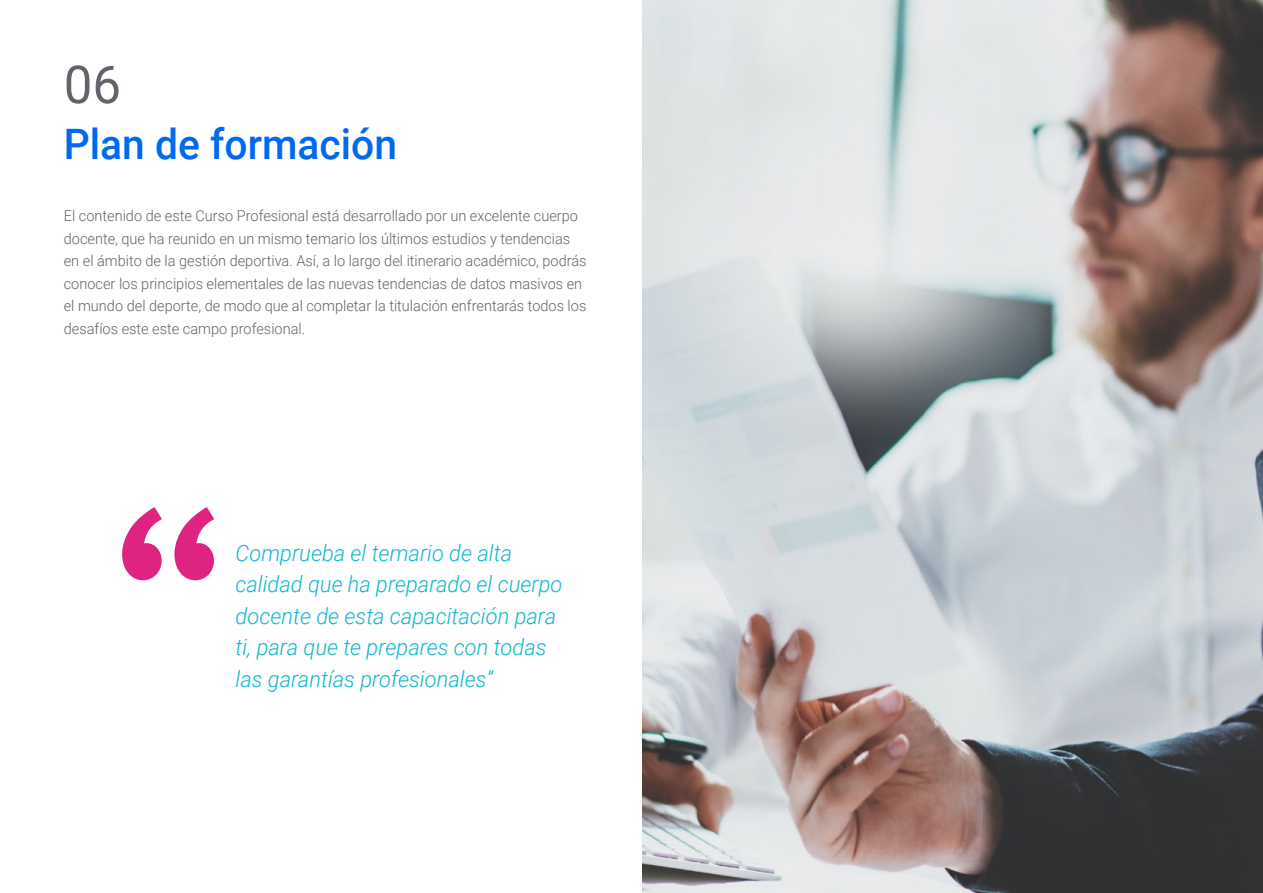
<style>
.page{position:relative;width:1263px;height:893px;background:#fff}
.page>*{position:absolute;margin:0;border:0;box-sizing:border-box;transform-origin:0 0}
.t1{font:52.5px "Roboto";color:#61646a}
.t2{font:500 42px "Roboto";color:#0169ee}
.t3{font:italic 300 22.5px/31.5px "Roboto";color:#0fb6cf}
.t4{font:300 15px/22.5px "Roboto";color:#61646a}
</style>
<div class="page">
<svg style="left:122px;top:507px;width:92px;height:73px"></svg>
<img style="left:642px;top:0;width:621px;height:893px">
<h1 class="t1" style="left:64px;top:48px;width:59px">06</h1>
<h2 class="t2" style="left:64px;top:115px;width:335px">Plan de formación</h2>
<p class="t4" style="left:64px;top:204px;width:524px">El contenido de este Curso Profesional está desarrollado por un excelente cuerpo docente, que ha reunido en un mismo temario los últimos estudios y tendencias en el ámbito de la gestión deportiva. Así, a lo largo del itinerario académico, podrás conocer los principios elementales de las nuevas tendencias de datos masivos en el mundo del deporte, de modo que al completar la titulación enfrentarás todos los desafíos este este campo profesional.</p>
<h3 class="t3" style="left:235px;top:536px;width:328px">Comprueba el temario de alta calidad que ha preparado el cuerpo docente de esta capacitación para ti, para que te prepares con todas las garantías profesionales”</h3>
</div>
